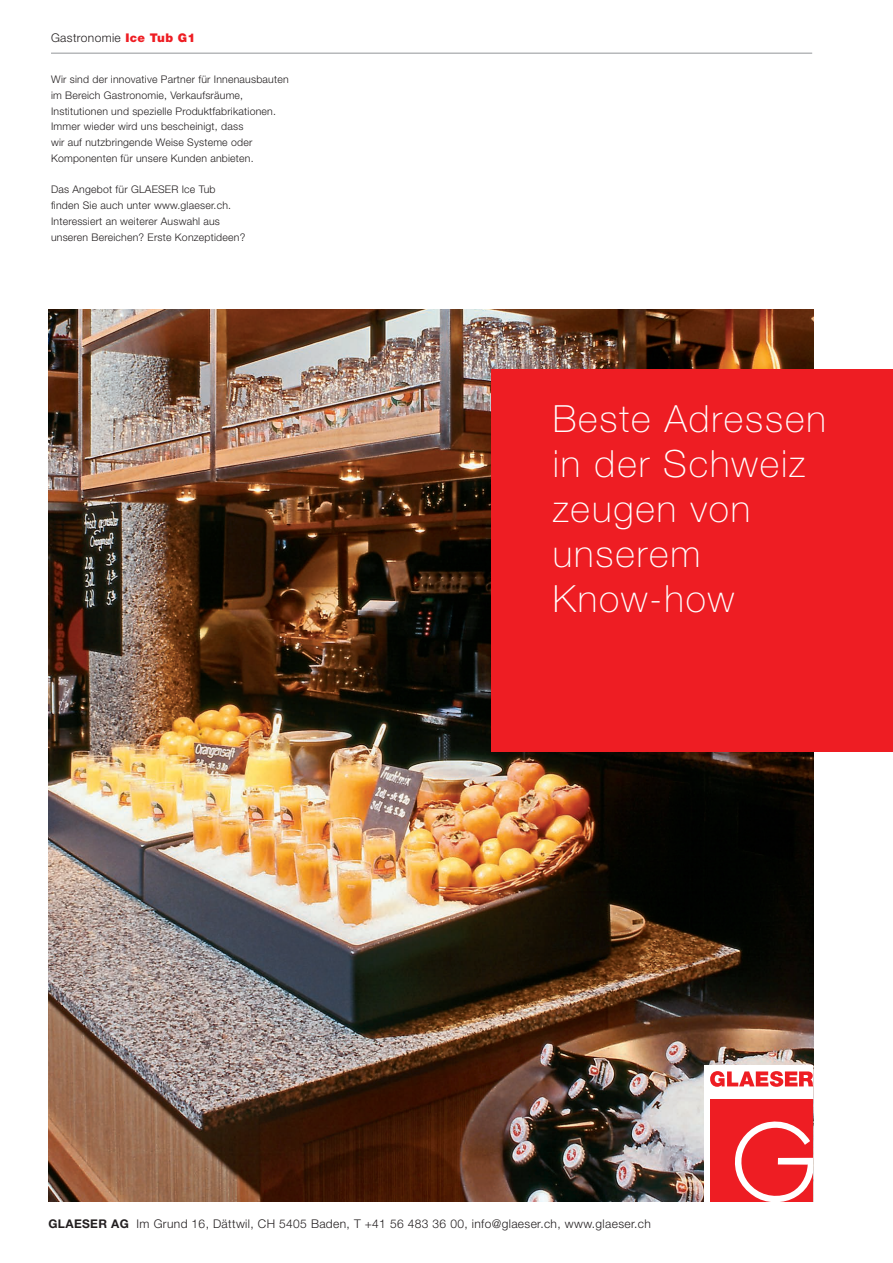
<style>
.page{position:relative;width:893px;height:1263px;background:#fff}
.page>*{position:absolute;margin:0;border:0;box-sizing:border-box;transform-origin:0 0}
.t1{font:100 37.5px/45px "Helvetica Neue";letter-spacing:.05em;color:#fff}
.t2{font:300 12px "Helvetica Neue";letter-spacing:.03em;color:#231f20}
.t3{font:300 10.5px/15.8px "Helvetica Neue";letter-spacing:.02em;color:#231f20}
.s1{font-weight:900;color:#ee1d23}
.s2{font-weight:700}
</style>
<div class="page">
<img style="left:48px;top:309px;width:765px;height:893px">
<hr style="left:51px;top:53px;width:761px;height:1px;background:#939598">
<div style="left:491px;top:370px;width:402px;height:382px;background:#ee1d23"></div>
<div style="left:705px;top:1066px;width:108px;height:136px;background:#fff"></div>
<svg style="left:710px;top:1071px;width:103px;height:16px"></svg>
<div style="left:710px;top:1099px;width:103px;height:103px;background:#ee1d23"></div>
<svg style="left:735px;top:1121px;width:78px;height:81px"></svg>
<p class="t2" style="left:51px;top:30px;width:146px">Gastronomie <span class="s1">Ice Tub G1</span></p>
<p class="t3" style="left:51px;top:71px;width:239px">Wir sind der innovative Partner für Innenausbauten im Bereich Gastronomie, Verkaufsräume, Institutionen und spezielle Produktfabrikationen.<br>Immer wieder wird uns bescheinigt, dass<br>wir auf nutzbringende Weise Systeme oder Komponenten für unsere Kunden anbieten.</p>
<p class="t3" style="left:51px;top:182px;width:196px">Das Angebot für GLAESER Ice Tub finden Sie auch unter www.glaeser.ch.<br>Interessiert an weiterer Auswahl aus unseren Bereichen? Erste Konzeptideen?</p>
<h1 class="t1" style="left:553px;top:396px;width:275px">Beste Adressen in der Schweiz zeugen von unserem<br>Know-how</h1>
<p class="t2" style="left:48px;top:1216px;width:604px"><span class="s2">GLAESER AG</span> Im Grund 16, Dättwil, CH 5405 Baden, T +41 56 483 36 00, info@glaeser.ch, www.glaeser.ch</p>
</div>
